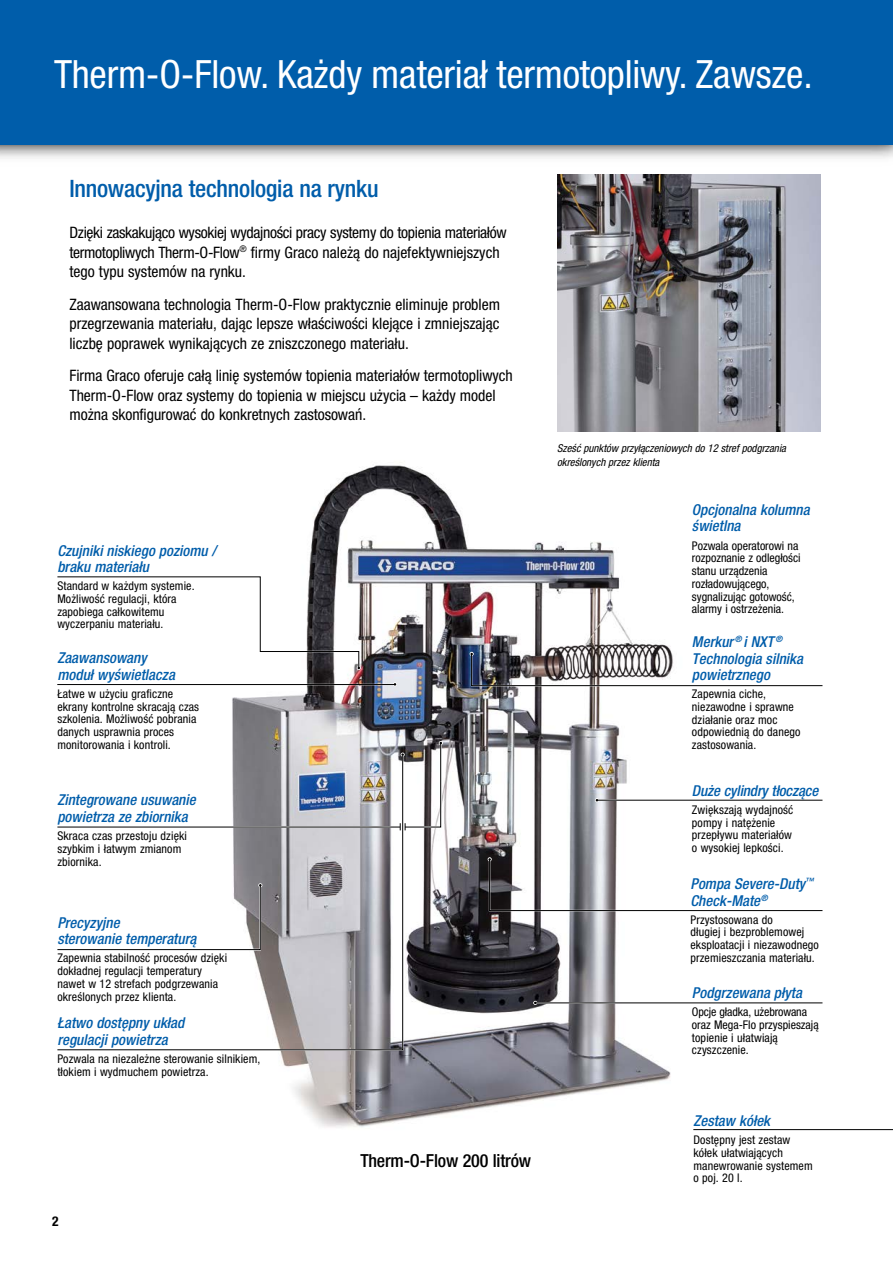
<style>
.page{position:relative;width:893px;height:1263px;background:#fff}
.page>*{position:absolute;margin:0;border:0;box-sizing:border-box;transform-origin:0 0}
.t1{font:condensed 39px "Helvetica Neue LTCE";letter-spacing:-.005em;color:#fff}
.t2{font:500 condensed 24px "Helvetica Neue LTCE";letter-spacing:-.01em;color:#005daa}
.t3{font:500 condensed 18px "Helvetica Neue LTCE";letter-spacing:-.01em;color:#000}
.t4{font:condensed 15.75px/19.5px "Helvetica Neue LTCE";letter-spacing:-.005em;color:#000}
.t5{font:italic 500 condensed 15px/16.5px "Helvetica Neue LTCE";color:#005daa}
.t6{font:700 condensed 13.5px "Helvetica Neue LT Std";color:#000}
.t7{font:condensed 12px/12.8px "Helvetica Neue LTCE";letter-spacing:.01em;color:#000}
.t8{font:italic condensed 10.8px/13.5px "Helvetica Neue LTCE";color:#000}
</style>
<div class="page">
<img style="left:0;top:145px;width:893px;height:38px">
<div style="left:0;top:0;width:893px;height:145px;background:#005daa"></div>
<img style="left:175px;top:465px;width:539px;height:666px">
<img style="left:557px;top:175px;width:263px;height:257px">
<hr style="left:597px;top:799px;width:110px;height:2px;background:#fff">
<hr style="left:535px;top:1002px;width:287px;height:2px;background:#fff">
<hr style="left:597px;top:800px;width:225px;height:1px;background:#000">
<hr style="left:535px;top:1002px;width:287px;height:1px;background:#000">
<svg style="left:533px;top:1001px;width:4px;height:4px"></svg>
<svg style="left:595px;top:798px;width:4px;height:4px"></svg>
<svg style="left:393px;top:682px;width:4px;height:4px"></svg>
<svg style="left:488px;top:857px;width:335px;height:55px"></svg>
<svg style="left:470px;top:652px;width:353px;height:35px"></svg>
<hr style="left:57px;top:684px;width:338px;height:1px;background:#000">
<hr style="left:693px;top:1129px;width:200px;height:1px;background:#000">
<svg style="left:57px;top:575px;width:304px;height:95px"></svg>
<svg style="left:57px;top:830px;width:346px;height:220px"></svg>
<svg style="left:57px;top:741px;width:386px;height:89px"></svg>
<h1 class="t1" style="left:54px;top:52px;width:760px">Therm-O-Flow. Każdy materiał termotopliwy. Zawsze.</h1>
<h2 class="t2" style="left:69px;top:174px;width:311px">Innowacyjna technologia na rynku</h2>
<h3 class="t4" style="left:69px;top:223px;width:439px">Dzięki zaskakująco wysokiej wydajności pracy systemy do topienia materiałów termotopliwych Therm-O-Flow<sup>®</sup> firmy Graco należą do najefektywniejszych tego typu systemów na rynku.</h3>
<h3 class="t4" style="left:69px;top:294px;width:432px;text-align:justify">Zaawansowana technologia Therm-O-Flow praktycznie eliminuje problem przegrzewania materiału, dając lepsze właściwości klejące i zmniejszając liczbę poprawek wynikających ze zniszczonego materiału.</h3>
<h3 class="t4" style="left:69px;top:366px;width:445px">Firma Graco oferuje całą linię systemów topienia materiałów termotopliwych<br>Therm-O-Flow oraz systemy do topienia w miejscu użycia – każdy model można skonfigurować do konkretnych zastosowań.</h3>
<p class="t5" style="left:57px;top:542px;width:164px">Czujnikiniskiego poziomu / braku materiału</p>
<p class="t7" style="left:57px;top:579px;width:139px">Standard w każdym systemie.<br>Możliwość regulacji, która zapobiega całkowitemu wyczerpaniu materiału.</p>
<p class="t5" style="left:57px;top:649px;width:122px">Zaawansowany modułwyświetlacza</p>
<p class="t7" style="left:57px;top:687px;width:143px">Łatwe w użyciu graficzne ekrany kontrolne skracają czas szkolenia. Możliwość pobrania danych usprawnia proces monitorowania i kontroli.</p>
<p class="t5" style="left:57px;top:792px;width:143px">Zintegrowane usuwanie powietrza ze zbiornika</p>
<p class="t7" style="left:57px;top:829px;width:131px">Skraca czas przestoju dzięki szybkim i łatwym zmianom zbiornika.</p>
<p class="t5" style="left:57px;top:914px;width:144px">Precyzyj ne<br>sterowanie temperaturą</p>
<p class="t7" style="left:57px;top:952px;width:171px">Zapewnia stabilność procesów dzięki dokładnej regulacji temperatury nawet w 12 strefach podgrzewania określonych przez klienta.</p>
<p class="t5" style="left:57px;top:1014px;width:132px">Łatwo dostępny układ regulacj ipowietrza</p>
<p class="t7" style="left:57px;top:1052px;width:204px">Pozwala na niezależne sterowanie silnikiem, tłokiem i wydmuchem powietrza.</p>
<p class="t6" style="left:52px;top:1213px;width:8px">2</p>
<h3 class="t3" style="left:360px;top:1150px;width:172px">Therm-O-Flow 200 litrów</h3>
<p class="t8" style="left:557px;top:442px;width:230px">Sześć punktów przyłączeniowych do 12 stref podgrzania określonych przez klienta</p>
<p class="t5" style="left:692px;top:501px;width:123px">Opcjonalna kolumna świetlna</p>
<p class="t7" style="left:692px;top:539px;width:110px">Pozwala operatorowi na rozpoznanie z odległości stanu urządzenia rozładowującego, sygnalizując gotowość, alarmy i ostrzeżenia.</p>
<p class="t5" style="left:692px;top:633px;width:116px">Merkur<sup>®</sup> iNXT<sup>®<br></sup>Technologia silnika powietrznego</p>
<p class="t7" style="left:692px;top:687px;width:110px">Zapewnia ciche, niezawodne i sprawne działanie oraz moc odpowiednią do danego zastosowania.</p>
<p class="t5" style="left:692px;top:782px;width:131px">Duże cylindrytłoczące</p>
<p class="t7" style="left:692px;top:803px;width:103px">Zwiększają wydajność pompy i natężenie przepływu materiałów o wysokiej lepkości.</p>
<p class="t5" style="left:690px;top:875px;width:127px">Pompa Severe-Duty<sup>™<br></sup>Check-Mate<sup>®</sup></p>
<p class="t7" style="left:690px;top:913px;width:130px">Przystosowana do<br>długiej i bezproblemowej eksploatacji i niezawodnego przemieszczania materiału.</p>
<p class="t5" style="left:692px;top:984px;width:115px">Podgrzewana płyta</p>
<p class="t7" style="left:692px;top:1005px;width:128px">Opcje gładka, użebrowana oraz Mega-Flo przyspieszają topienie i ułatwiają czyszczenie.</p>
<p class="t5" style="left:693px;top:1112px;width:82px">Zestaw kółek</p>
<p class="t7" style="left:693px;top:1133px;width:121px">Dostępny jest zestaw kółek ułatwiających manewrowanie systemem o poj. 20 l.</p>
</div>
